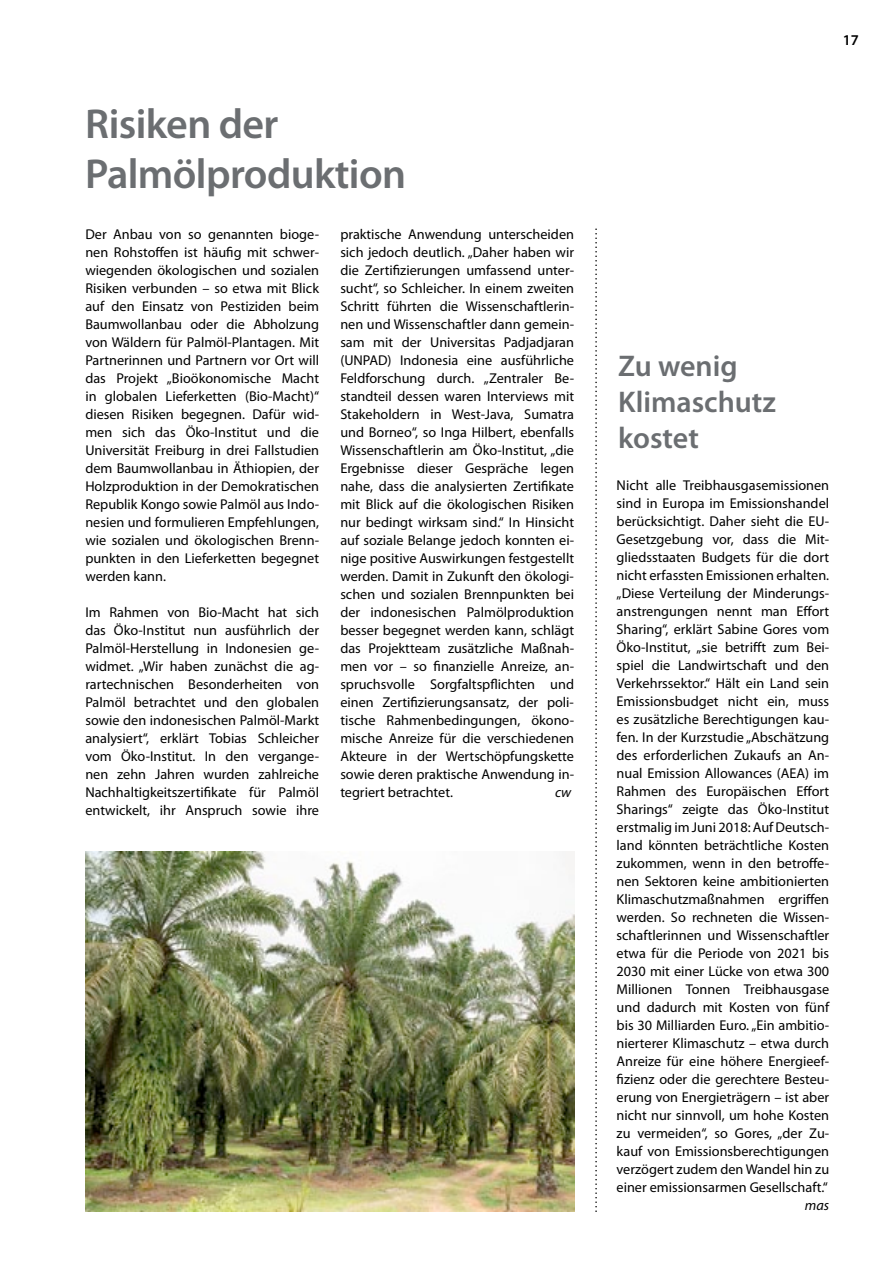
<style>
.page{position:relative;width:893px;height:1263px;background:#fff}
.page>*{position:absolute;margin:0;border:0;box-sizing:border-box;transform-origin:0 0}
.t1{font:600 42px/50.4px "Myriad Pro";letter-spacing:-.015em;color:#6b6e71}
.t2{font:600 30px/36px "Myriad Pro";color:#6b6e71}
.t3{font:600 15px "Myriad Pro";color:#000}
.t4{font:14.25px/18px "Myriad Pro";color:#000;text-align:justify}
.t5{font:italic 14.25px "Myriad Pro";color:#000}
</style>
<div class="page">
<img style="left:85px;top:852px;width:489px;height:359px">
<svg style="left:595px;top:228px;width:2px;height:984px"></svg>
<h1 class="t1" style="left:85px;top:97px;width:323px">Risiken der<br>Palmölproduktion</h1>
<p class="t4" style="left:85px;top:225px;width:235px">Der Anbau von so genannten bioge&shy;nen Rohstoffen ist häufig mit schwer&shy;wiegenden ökologischen und sozialen Risiken verbunden – so etwa mit Blick auf den Einsatz von Pestiziden beim Baumwollanbau oder die Abholzung von Wäldern für Palmöl-Plantagen. Mit Partnerinnen und Partnern vor Ort will das Projekt „Bioökonomische Macht in globalen Lieferketten (Bio-Macht)“ diesen Risiken begegnen. Dafür wid&shy;men sich das Öko-Institut und die Universität Freiburg in drei Fallstudien dem Baumwollanbau in Äthiopien, der Holzproduktion in der Demokratischen Republik Kongo sowie Palmöl aus Indo&shy;nesien und formulieren Empfehlungen, wie sozialen und ökologischen Brenn&shy;punkten in den Lieferketten begegnet werden kann.</p>
<p class="t4" style="left:85px;top:603px;width:235px">Im Rahmen von Bio-Macht hat sich das Öko-Institut nun ausführlich der Palmöl-Herstellung in Indonesien ge&shy;widmet. „Wir haben zunächst die ag&shy;rartechnischen Besonderheiten von Palmöl betrachtet und den globalen sowie den indonesischen Palmöl-Markt analysiert“, erklärt Tobias Schleicher vom Öko-Institut. In den vergange&shy;nen zehn Jahren wurden zahlreiche Nachhaltigkeitszertifikate für Palmöl entwickelt, ihr Anspruch sowie ihre</p>
<p class="t4" style="left:340px;top:225px;width:235px">praktische Anwendung unterscheiden sich jedoch deutlich. „Daher haben wir die Zertifizierungen umfassend unter&shy;sucht“, so Schleicher. In einem zweiten Schritt führten die Wissenschaftlerin&shy;nen und Wissenschaftler dann gemein&shy;sam mit der Universitas Padjadjaran (UNPAD) Indonesia eine ausführliche Feldforschung durch. „Zentraler Be&shy;standteil dessen waren Interviews mit Stakeholdern in West-Java, Sumatra und Borneo“, so Inga Hilbert, ebenfalls Wissenschaftlerin am Öko-Institut, „die Ergebnisse dieser Gespräche legen nahe, dass die analysierten Zertifikate mit Blick auf die ökologischen Risiken nur bedingt wirksam sind.“ In Hinsicht auf soziale Belange jedoch konnten ei&shy;nige positive Auswirkungen festgestellt werden. Damit in Zukunft den ökologi&shy;schen und sozialen Brennpunkten bei der indonesischen Palmölproduktion besser begegnet werden kann, schlägt das Projektteam zusätzliche Maßnah&shy;men vor – so finanzielle Anreize, an&shy;spruchsvolle Sorgfaltspflichten und einen Zertifizierungsansatz, der poli&shy;tische Rahmenbedingungen, ökono&shy;mische Anreize für die verschiedenen Akteure in der Wertschöpfungskette sowie deren praktische Anwendung in&shy;tegriert betrachtet.</p>
<p class="t5" style="left:555px;top:783px;width:18px">cw</p>
<p class="t3" style="left:843px;top:31px;width:18px">17</p>
<h2 class="t2" style="left:618px;top:347px;width:159px">Zu wenig<br>Klimaschutz kostet</h2>
<p class="t4" style="left:617px;top:476px;width:214px">Nicht alle Treibhausgasemissionen sind in Europa im Emissionshandel berücksichtigt. Daher sieht die EU-Gesetzgebung vor, dass die Mit&shy;gliedsstaaten Budgets für die dort nicht erfassten Emissionen erhalten. „Diese Verteilung der Minderungs&shy;anstrengungen nennt man Effort Sharing“, erklärt Sabine Gores vom Öko-Institut, „sie betrifft zum Bei&shy;spiel die Landwirtschaft und den Verkehrssektor.“ Hält ein Land sein Emissionsbudget nicht ein, muss es zusätzliche Berechtigungen kau&shy;fen. In der Kurzstudie „Abschätzung des erforderlichen Zukaufs an An&shy;nual Emission Allowances (AEA) im Rahmen des Europäischen Effort Sharings“ zeigte das Öko-Institut erstmalig im Juni 2018: Auf Deutsch&shy;land könnten beträchtliche Kosten zukommen, wenn in den betroffe&shy;nen Sektoren keine ambitionierten Klimaschutzmaßnahmen ergriffen werden. So rechneten die Wissen&shy;schaftlerinnen und Wissenschaftler etwa für die Periode von 2021 bis 2030 mit einer Lücke von etwa 300<br>Millionen Tonnen Treibhausgase und dadurch mit Kosten von fünf bis 30 Milliarden Euro. „Ein ambitio&shy;nierterer Klimaschutz – etwa durch Anreize für eine höhere Energieef&shy;fizienz oder die gerechtere Besteu&shy;erung von Energieträgern – ist aber nicht nur sinnvoll, um hohe Kosten zu vermeiden“, so Gores, „der Zu&shy;kauf von Emissionsberechtigungen verzögert zudem den Wandel hin zu einer emissionsarmen Gesellschaft.“</p>
<p class="t5" style="left:805px;top:1196px;width:26px">mas</p>
</div>
